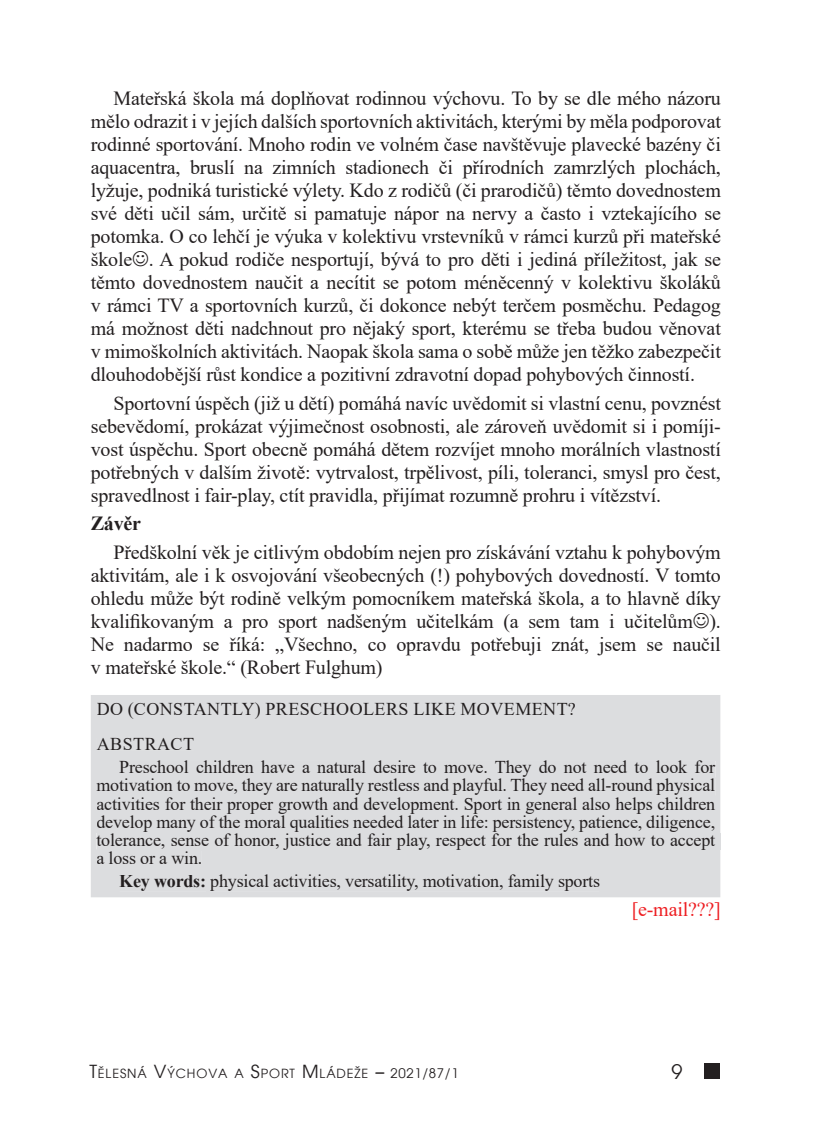
<style>
.page{position:relative;width:823px;height:1146px;background:#fff}
.page>*{position:absolute;margin:0;border:0;box-sizing:border-box;transform-origin:0 0}
.t1{font:20px/23px "Times New Roman";letter-spacing:-.01em;color:#231f20;text-align:justify}
.t2{font:20px "Times New Roman";color:#ee1f23}
.t3{font:700 20px "Times New Roman";letter-spacing:-.01em;color:#231f20}
.t4{font:20px "Avalon";color:#231f20}
.t5{font:18px/18px "Times New Roman";letter-spacing:-.01em;color:#231f20;text-align:justify}
.t6{font:18px/35px "Times New Roman";letter-spacing:.025em;color:#231f20}
.t7{font:12.6px "Avalon";letter-spacing:.07em;color:#231f20}
.s1{font-weight:700}
.s2{font-size:18px}
.s3{font-family:"Vogue";font-size:18px}
.s4{font-size:13.2px}
</style>
<div class="page">
<div style="left:704px;top:1063px;width:15px;height:15px;background:#231f20"></div>
<div style="left:91px;top:695px;width:629px;height:202px;background:#dcdddf"></div>
<div style="left:97px;top:702px;width:478px;height:16px;background:#dcdddf"></div>
<div style="left:97px;top:737px;width:96px;height:13px;background:#dcdddf"></div>
<div style="left:119px;top:760px;width:595px;height:17px;background:#dcdddf"></div>
<div style="left:97px;top:778px;width:617px;height:17px;background:#dcdddf"></div>
<div style="left:97px;top:796px;width:617px;height:17px;background:#dcdddf"></div>
<div style="left:97px;top:814px;width:617px;height:17px;background:#dcdddf"></div>
<div style="left:97px;top:832px;width:623px;height:17px;background:#dcdddf"></div>
<div style="left:97px;top:850px;width:104px;height:13px;background:#dcdddf"></div>
<div style="left:119px;top:875px;width:87px;height:15px;background:#dcdddf"></div>
<div style="left:210px;top:874px;width:389px;height:16px;background:#dcdddf"></div>
<p class="t1" style="left:91px;top:86px;width:631px;text-indent:23px">Mateřská škola má doplňovat rodinnou výchovu. To by se dle mého názoru mělo odrazit i v jejích dalších sportovních aktivitách, kterými by měla podporovat rodinné sportování. Mnoho rodin ve volném čase navštěvuje plavecké bazény či aquacentra, bruslí na zimních stadionech či přírodních zamrzlých plochách, lyžuje, podniká turistické výlety. Kdo z rodičů (či prarodičů) těmto dovednostem své děti učil sám, určitě si pamatuje nápor na nervy a často i vztekajícího se potomka. O co lehčí je výuka v kolektivu vrstevníků v rámci kurzů při mateřské škole . A pokud rodiče nesportují, bývá to pro děti i jediná příležitost, jak se těmto dovednostem naučit a necítit se potom méněcenný v kolektivu školáků v rámci TV a sportovních kurzů, či dokonce nebýt terčem posměchu. Pedagog má možnost děti nadchnout pro nějaký sport, kterému se třeba budou věnovat v mimoškolních aktivitách. Naopak škola sama o sobě může jen těžko zabezpečit dlouhodobější růst kondice a pozitivní zdravotní dopad pohybových činností.</p>
<p class="t1" style="left:91px;top:390px;width:631px;text-indent:23px">Sportovní úspěch (již u dětí) pomáhá navíc uvědomit si vlastní cenu, povznést sebevědomí, prokázat výjimečnost osobnosti, ale zároveň uvědomit si i pomíji&shy;vost úspěchu. Sport obecně pomáhá dětem rozvíjet mnoho morálních vlastností potřebných v dalším životě: vytrvalost, trpělivost, píli, toleranci, smysl pro čest, spravedlnost i fair-play, ctít pravidla, přijímat rozumně prohru i vítězství.</p>
<p class="t3" style="left:91px;top:509px;width:52px">Závěr</p>
<p class="t1" style="left:91px;top:540px;width:631px;text-indent:23px">Předškolní věk je citlivým obdobím nejen pro získávání vztahu k pohybovým aktivitám, ale i k osvojování všeobecných (!) pohybových dovedností. V tomto ohledu může být rodině velkým pomocníkem mateřská škola, a to hlavně díky kvalifikovaným a pro sport nadšeným učitelkám (a sem tam i učitelům ).<br>Ne nadarmo se říká: „Všechno, co opravdu potřebuji znát, jsem se naučil v mateřské škole.“ (Robert Fulghum)</p>
<p class="t6" style="left:97px;top:690px;width:480px">DO (CONSTANTLY) PRESCHOOLERS LIKE MOVEMENT?<br>ABSTRACT</p>
<p class="t5" style="left:96px;top:757px;width:620px;text-indent:23px">Preschool children have a natural desire to move. They do not need to look for motivation to move, they are naturally restless and playful. They need all-round physical activities for their proper growth and development. Sport in general also helps children develop many of the moral qualities needed later in life: persistency, patience, diligence, tolerance, sense of honor, justice and fair play, respect for the rules and how to accept a loss or a win.</p>
<p class="t5" style="left:119px;top:871px;width:482px"><span class="s1">Key words:</span> physical activities, versatility, motivation, family sports</p>
<p class="t2" style="left:631px;top:894px;width:91px">[e-mail??? ]</p>
<p class="t7" style="left:89px;top:1065px;width:370px"><span class="s2">T</span>ĚLESNÁ <span class="s2">V</span>ÝCHOVA A <span class="s2">S</span>PORT <span class="s2">M</span>LÁDEŽE <span class="s3">–</span> <span class="s4">2021/87/1</span></p>
<p class="t4" style="left:671px;top:1059px;width:13px">9</p>
</div>
